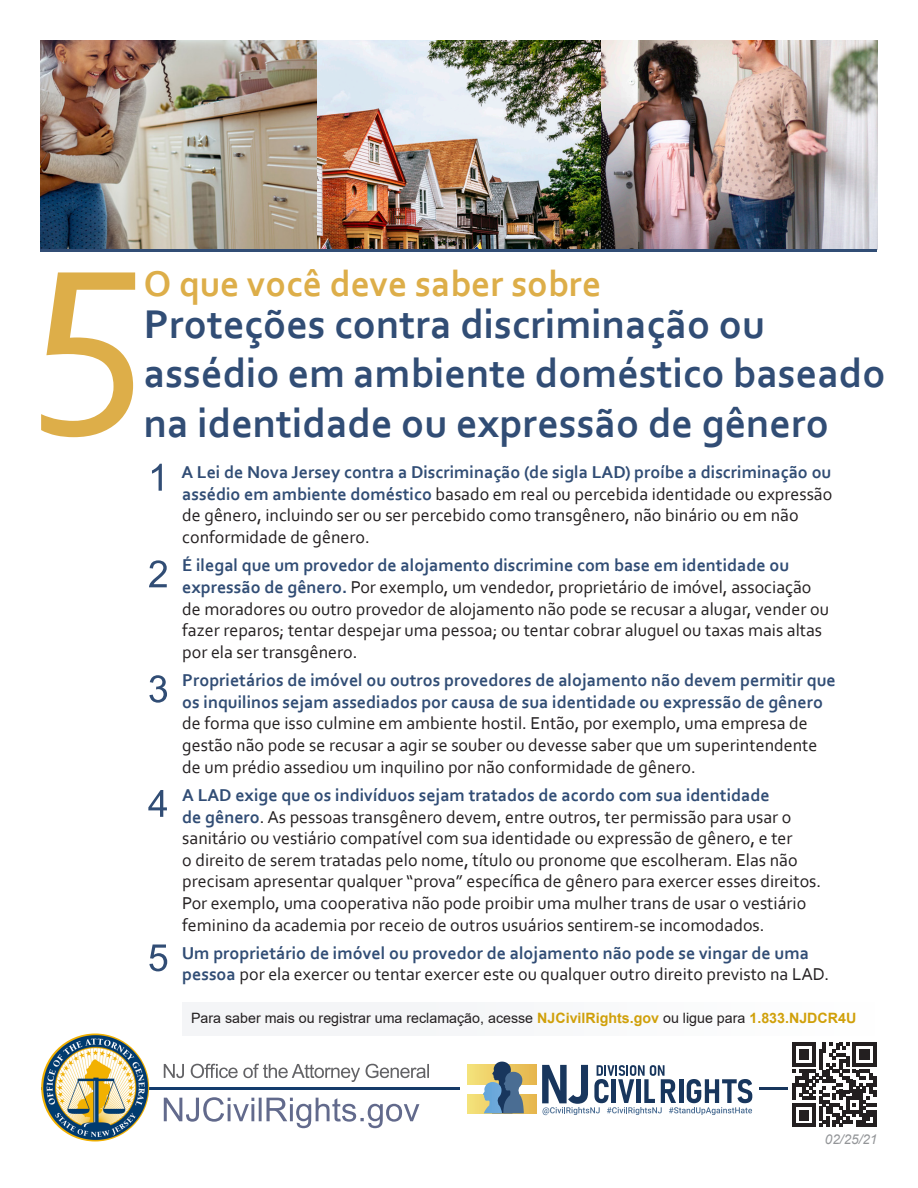
<style>
.page{position:relative;width:918px;height:1188px;background:#fff}
.page>*{position:absolute;margin:0;border:0;box-sizing:border-box;transform-origin:0 0}
.Head{font:700 42px/49.5px "Corbel";color:#314d75}
.t1{font:700 37.5px "Corbel";color:#ddae49}
.Body{font:18px/21.6px "Corbel";color:#231f20}
.Body-2{font:700 18px/21.6px "Corbel";color:#314d75}
.t2{font:14.25px "Arial";color:#231f20}
.date_footer{font:italic 13.5px "Arial";color:#939598}
.s1{font-weight:700;color:#314d75}
.s2{font-weight:400;color:#231f20}
.s3{font-weight:700;color:#d0a00a}
</style>
<div class="page">
<div style="left:182px;top:1002px;width:696px;height:34px;background:#f6f7f9"></div>
<svg style="left:41px;top:272px;width:94px;height:165px"></svg>
<svg style="left:149px;top:1088px;width:638px;height:2px"></svg>
<svg style="left:164px;top:1097px;width:255px;height:31px"></svg>
<svg style="left:164px;top:1064px;width:265px;height:18px"></svg>
<div style="left:460px;top:1057px;width:299px;height:63px;background:#fff"></div>
<svg style="left:467px;top:1065px;width:69px;height:19px"></svg>
<svg style="left:467px;top:1094px;width:69px;height:19px"></svg>
<svg style="left:483px;top:1062px;width:41px;height:51px;background:#748a91"></svg>
<svg style="left:542px;top:1065px;width:210px;height:50px"></svg>
<img style="left:41px;top:1034px;width:108px;height:108px;border-radius:54px">
<svg style="left:792px;top:1043px;width:84px;height:84px"></svg>
<img style="left:40px;top:40px;width:277px;height:210px">
<img style="left:601px;top:40px;width:277px;height:210px">
<img style="left:317px;top:40px;width:284px;height:210px">
<svg style="left:152px;top:464px;width:10px;height:27px"></svg>
<svg style="left:149px;top:675px;width:18px;height:28px"></svg>
<svg style="left:149px;top:945px;width:18px;height:26px"></svg>
<hr style="left:40px;top:250px;width:838px;height:2px;background:#314d75">
<svg style="left:149px;top:560px;width:18px;height:27px"></svg>
<svg style="left:148px;top:790px;width:19px;height:27px"></svg>
<h2 class="t1" style="left:144px;top:260px;width:459px">O que você deve saber sobre</h2>
<p class="Head" style="left:144px;top:298px;width:743px">Proteções contra discriminação ou assédio em ambiente doméstico baseado na identidade ou expressão de gênero</p>
<p class="Body" style="left:181px;top:461px;width:652px"><span class="s1">A Lei de Nova Jersey contra a Discriminação (de sigla LAD) proíbe a discriminação ou assédio em ambiente doméstico</span> basado em real ou percebida identidade ou expressão de gênero, incluindo ser ou ser percebido como transgênero, não binário ou em não conformidade de gênero.</p>
<p class="Body" style="left:182px;top:554px;width:648px"><span class="s1">É ilegal que um provedor de alojamento discrimine com base em identidade ou expressão de gênero.</span> Por exemplo, um vendedor, proprietário de imóvel, associação de moradores ou outro provedor de alojamento não pode se recusar a alugar, vender ou fazer reparos; tentar despejar uma pessoa; ou tentar cobrar aluguel ou taxas mais altas por ela ser transgênero.</p>
<p class="Body" style="left:182px;top:669px;width:655px"><span class="s1">Proprietários de imóvel ou outros provedores de alojamento não devem permitir que os inquilinos sejam assediados por causa de sua identidade ou expressão de gênero </span>de forma que isso culmine em ambiente hostil. Então, por exemplo, uma empresa de gestão não pode se recusar a agir se souber ou devesse saber que um superintendente de um prédio assediou um inquilino por não conformidade de gênero.</p>
<p class="Body" style="left:182px;top:784px;width:641px"><span class="s1">A LAD exige que os indivíduos sejam tratados de acordo com sua identidade<br>de gênero</span>. As pessoas transgênero devem, entre outros, ter permissão para usar o sanitário ou vestiário compatível com sua identidade ou expressão de gênero, e ter<br>o direito de serem tratadas pelo nome, título ou pronome que escolheram. Elas não precisam apresentar qualquer “prova” específica de gênero para exercer esses direitos.<br>Por exemplo, uma cooperativa não pode proibir uma mulher trans de usar o vestiário feminino da academia por receio de outros usuários sentirem-se incomodados.</p>
<p class="Body-2" style="left:182px;top:942px;width:649px">Um proprietário de imóvel ou provedor de alojamento não pode se vingar de uma pessoa <span class="s2">por ela exercer ou tentar exercer este ou qualquer outro direito previsto na LAD.</span></p>
<p class="t2" style="left:191px;top:1008px;width:667px">Para saber mais ou registrar uma reclamação, acesse <span class="s3">NJCivilRights.gov</span> ou ligue para <span class="s3">1.833.NJDCR4U</span></p>
<p class="date_footer" style="left:825px;top:1130px;width:54px">02/25/21</p>
</div>
